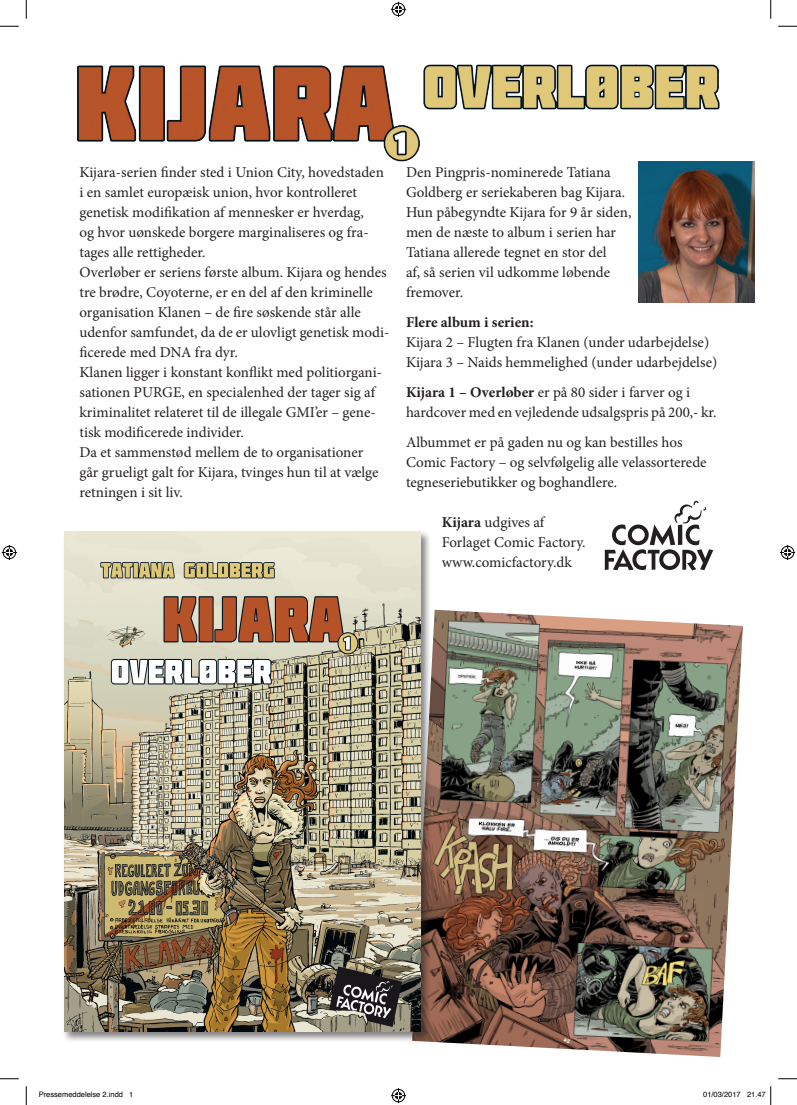
<style>
.page{position:relative;width:797px;height:1105px;background:#fff}
.page>*{position:absolute;margin:0;border:0;box-sizing:border-box;transform-origin:0 0}
.t1{font:15px/20px "Minion Pro";color:#231f20}
.t2{font:700 15px "Minion Pro";color:#231f20}
.t3{font:7.5px "Helvetica";color:#000}
.s1{font-weight:700}
</style>
<div class="page">
<img style="left:77px;top:65px;width:343px;height:97px">
<img style="left:423px;top:64px;width:297px;height:46px">
<img style="left:431px;top:610px;width:311px;height:447px">
<img style="left:638px;top:161px;width:116px;height:142px">
<div style="left:62px;top:530px;width:369px;height:512px;background:#231f20;opacity:.55"></div>
<img style="left:64px;top:531px;width:357px;height:500px">
<svg style="left:605px;top:500px;width:108px;height:70px"></svg>
<svg style="left:0;top:25px;width:19px;height:2px"></svg>
<svg style="left:778px;top:25px;width:19px;height:2px"></svg>
<svg style="left:0;top:1078px;width:19px;height:1px"></svg>
<svg style="left:778px;top:1078px;width:19px;height:1px"></svg>
<svg style="left:25px;top:0;width:2px;height:19px"></svg>
<svg style="left:25px;top:1086px;width:2px;height:19px"></svg>
<svg style="left:770px;top:0;width:1px;height:19px"></svg>
<svg style="left:391px;top:2px;width:15px;height:15px"></svg>
<svg style="left:391px;top:1088px;width:15px;height:15px"></svg>
<svg style="left:2px;top:545px;width:15px;height:15px"></svg>
<svg style="left:780px;top:545px;width:15px;height:15px"></svg>
<svg style="left:770px;top:1086px;width:1px;height:19px"></svg>
<svg style="left:563px;top:1038px;width:7px;height:5px"></svg>
<p class="t1" style="left:79px;top:162px;width:309px">Kijara-serien finder sted i Union City, hovedstaden i en samlet europæisk union, hvor kontrolleret genetisk modifikation af mennesker er hverdag,<br>og hvor uønskede borgere marginaliseres og fra&shy;tages alle rettigheder.<br>Overløber er seriens første album. Kijara og hendes tre brødre, Coyoterne, er en del af den kriminelle organisation Klanen – de fire søskende står alle udenfor samfundet, da de er ulovligt genetisk modi-- ficerede med DNA fra dyr.<br>Klanen ligger i konstant konflikt med politiorgani&shy;sationen PURGE, en specialenhed der tager sig af kriminalitet relateret til de illegale GMI’er – gene&shy;tisk modificerede individer.<br>Da et sammenstød mellem de to organisationer<br>går grueligt galt for Kijara, tvinges hun til at vælge retningen i sit liv.</p>
<p class="t1" style="left:406px;top:162px;width:227px">Den Pingpris-nominerede Tatiana<br>Goldberg er seriekaberen bag Kijara.<br>Hun påbegyndte Kijara for 9 år siden, men de næste to album i serien har<br>Tatiana allerede tegnet en stor del<br>af, så serien vil udkomme løbende fremover.</p>
<p class="t2" style="left:406px;top:312px;width:129px">Flere album i serien:</p>
<p class="t1" style="left:406px;top:332px;width:313px">Kijara 2 – Flugten fra Klanen (under udarbejdelse)<br>Kijara 3 – Naids hemmelighed (under udarbejdelse)</p>
<p class="t1" style="left:406px;top:382px;width:312px"><span class="s1">Kijara 1 – Overløber</span> er på 80 sider i farver og i hardcover med en vejledende udsalgspris på 200,- kr.</p>
<p class="t1" style="left:406px;top:432px;width:302px">Albummet er på gaden nu og kan bestilles hos<br>Comic Factory – og selvfølgelig alle velassorterede tegneseriebutikker og boghandlere.</p>
<p class="t1" style="left:442px;top:512px;width:145px"><span class="s1">Kijara</span> udgives af<br>Forlaget Comic Factory. www.comicfactory.dk</p>
<p class="t3" style="left:39px;top:1089px;width:96px">Pressemeddelelse 2.indd 1</p>
<p class="t3" style="left:703px;top:1089px;width:64px">01/03/2017 21.47</p>
</div>
